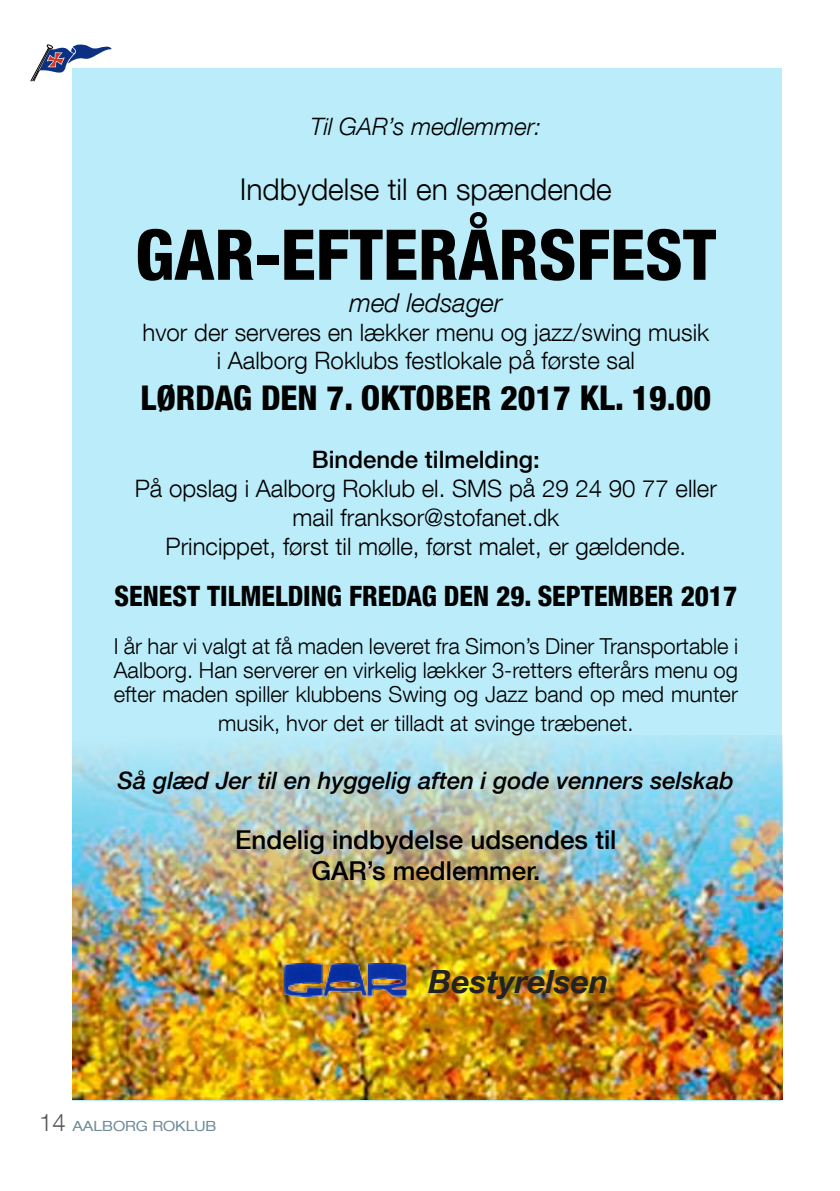
<style>
.page{position:relative;width:840px;height:1191px;background:#fff}
.page>*{position:absolute;margin:0;border:0;box-sizing:border-box;transform-origin:0 0}
.t1{font:800 condensed 70px "Helvetica Neue LT Com";color:#000}
.t2{font:800 condensed 34px "Helvetica Neue LT Com";color:#000}
.t3{font:italic 700 32px "Helvetica Neue LT Com";color:#222223}
.t4{font:300 30px "Helvetica Neue LT Com";color:#000}
.t5{font:800 condensed 28px "Helvetica Neue LT Com";color:#000}
.t6{font:500 26px/31.2px "Helvetica Neue LT Com";color:#000;text-align:center}
.t7{font:italic 300 26px "Helvetica Neue LT Com";color:#000}
.t8{font:300 24px/28.8px "Helvetica Neue LT Com";color:#000;text-align:center}
.t9{font:italic 500 24px "Helvetica Neue LT Com";color:#000}
.t10{font:500 24px "Helvetica Neue LT Com";color:#000}
.t11{font:italic 300 24px "Helvetica Neue LT Com";color:#000}
.t12{font:300 22px/24px "Helvetica Neue LT Com";color:#000;text-align:justify}
.t13{font:expanded 14px "Helvetica Neue LT Com";letter-spacing:-.005em;color:#6f8b99}
.s1{font-weight:300;font-stretch:normal;font-size:24px;color:#58585a}
</style>
<div class="page">
<svg style="left:30px;top:44px;width:82px;height:38px"></svg>
<div style="left:73px;top:68px;width:708px;height:1032px;background:#bbecf9"></div>
<img style="left:73px;top:735px;width:708px;height:364px">
<img style="left:258px;top:963px;width:159px;height:33px">
<p class="t11" style="left:310px;top:112px;width:232px">Til GAR’s medlemmer:</p>
<h3 class="t4" style="left:240px;top:171px;width:373px">Indbydelse til en spændende</h3>
<h1 class="t1" style="left:135px;top:212px;width:582px">GAR-EFTERÅRSFEST</h1>
<p class="t7" style="left:349px;top:287px;width:154px">med ledsager</p>
<p class="t8" style="left:142px;top:317px;width:567px">hvor der serveres en lækker menu og jazz/swing musik i Aalborg Roklubs festlokale på første sal</p>
<h2 class="t2" style="left:140px;top:377px;width:571px">LØRDAG DEN 7. OKTOBER 2017 KL. 19.00</h2>
<p class="t10" style="left:312px;top:445px;width:229px">Bindende tilmelding:</p>
<p class="t8" style="left:135px;top:473px;width:583px">På opslag i Aalborg Roklub el. SMS på 29 24 90 77 eller mail franksor@stofanet.dk<br>Princippet, først til mølle, først malet, er gældende.</p>
<p class="t5" style="left:114px;top:579px;width:624px">SENEST TILMELDING FREDAG DEN 29. SEPTEMBER 2017</p>
<p class="t12" style="left:114px;top:634px;width:625px">I år har vi valgt at få maden leveret fra Simon’s Diner Transportable i Aalborg. Han serverer en virkelig lækker 3-retters efterårs menu og efter maden spiller klubbens Swing og Jazz band op med munter</p>
<p class="t12" style="left:218px;top:711px;width:416px">musik, hvor det er tilladt at svinge træbenet.</p>
<p class="t9" style="left:117px;top:766px;width:617px">Så glæd Jer til en hyggelig aften i gode venners selskab</p>
<p class="t6" style="left:235px;top:824px;width:383px">Endelig indbydelse udsendes til<br>GAR’s medlemmer.</p>
<p class="t13" style="left:39px;top:1117px;width:179px"><span class="s1">14</span> AALBORG ROKLUB</p>
<h3 class="t3" style="left:428px;top:961px;width:182px">Bestyrelsen</h3>
</div>
